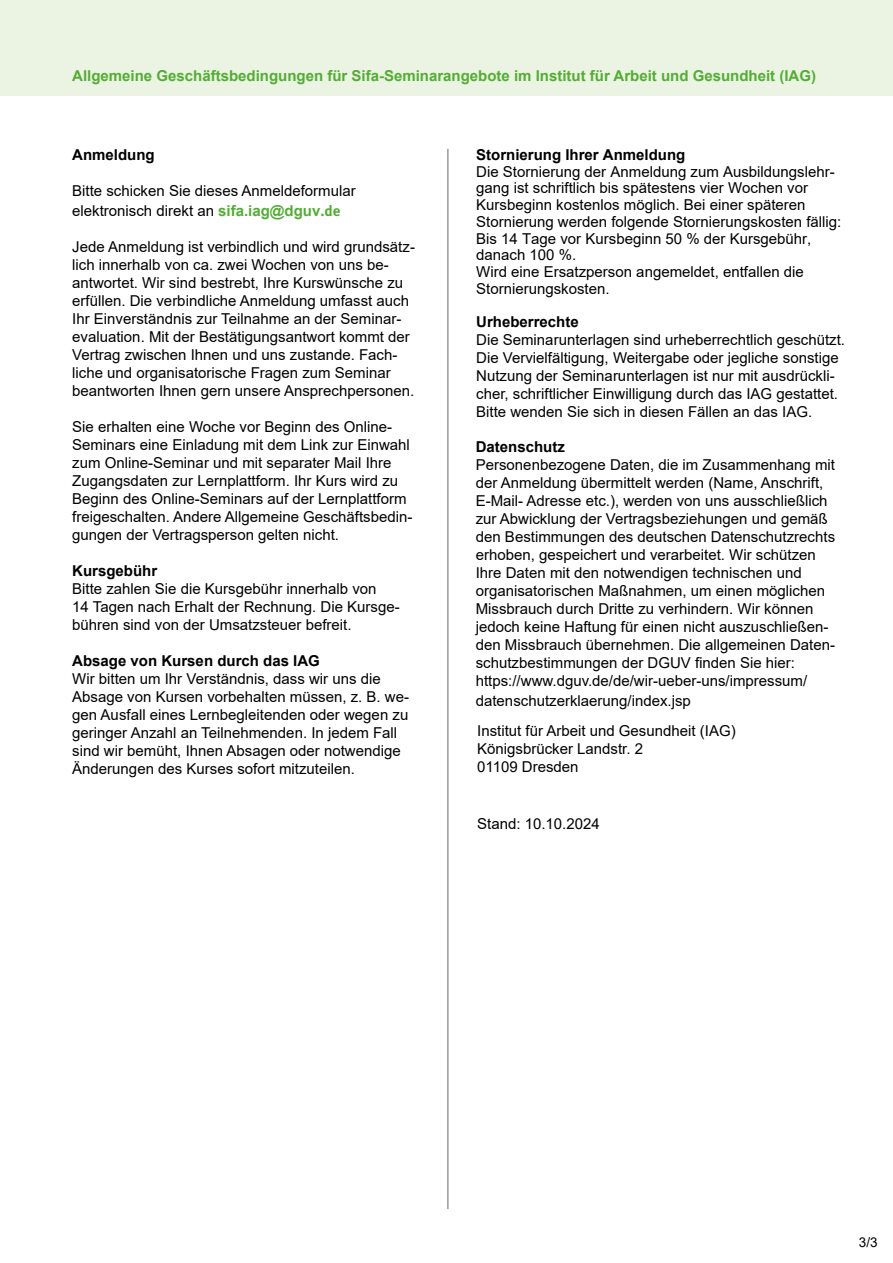
<style>
.page{position:relative;width:893px;height:1263px;background:#fff}
.page>*{position:absolute;margin:0;border:0;box-sizing:border-box;transform-origin:0 0}
.Geschäftsbedingungen{font:15px/18px "Arial";color:#000}
.Geschäftsbedingungen-2{font:15px/16.8px "Arial";color:#000}
.Normal{font:700 15px "Arial";color:#52ae32}
.Geschäftsbedingungen-3{font:700 15px "Arial";color:#000}
.t1{font:13.5px "Arial";color:#000}
.s1{font-weight:700;color:#52ae32}
.s2{font-family:"DGUV Meta";font-weight:700;color:#52ae32}
.s3{font-weight:700}
.s4{font-style:inherit}
</style>
<div class="page">
<div style="left:0;top:0;width:893px;height:96px;background:#ebf3e3"></div>
<hr style="left:448px;top:149px;width:1px;height:1060px;background:#000">
<p class="Normal" style="left:72px;top:65px;width:745px">Allgemeine Geschäftsbedingungen für Sifa-Seminarangebote im Institut für Arbeit und Gesundheit (IAG)</p>
<p class="Geschäftsbedingungen-3" style="left:72px;top:144px;width:84px">Anmeldung</p>
<p class="Geschäftsbedingungen" style="left:72px;top:180px;width:285px;line-height:19.8px">Bitte schicken Sie dieses Anmeldeformular elektronisch direkt an <span class="s1">sifa.iag@dguv</span><span class="s2">.de</span></p>
<p class="Geschäftsbedingungen" style="left:72px;top:237px;width:344px">Jede Anmeldung ist verbindlich und wird grundsätz&shy;lich innerhalb von ca. zwei Wochen von uns be&shy;antwortet. Wir sind bestrebt, Ihre Kurswünsche zu erfüllen. Die verbindliche Anmeldung umfasst auch Ihr Einverständnis zur Teilnahme an der Seminar&shy;evaluation. Mit der Bestätigungsantwort kommt der Vertrag zwischen Ihnen und uns zustande. Fach&shy;liche und organisatorische Fragen zum Seminar beantworten Ihnen gern unsere Ansprechpersonen.</p>
<p class="Geschäftsbedingungen" style="left:72px;top:417px;width:342px">Sie erhalten eine Woche vor Beginn des Online-Seminars eine Einladung mit dem Link zur Einwahl zum Online-Seminar und mit separater Mail Ihre Zugangsdaten zur Lernplattform. Ihr Kurs wird zu Beginn des Online-Seminars auf der Lernplattform freigeschalten. Andere Allgemeine Geschäftsbedin&shy;gungen der Vertragsperson gelten nicht.</p>
<p class="Geschäftsbedingungen" style="left:72px;top:561px;width:329px"><span class="s3">Kursgebühr<br></span>Bitte zahlen Sie die Kursgebühr innerhalb von<br>14 Tagen nach Erhalt der Rechnung. Die Kursge&shy;bühren sind von der Umsatzsteuer befreit.</p>
<p class="Geschäftsbedingungen" style="left:72px;top:651px;width:338px"><span class="s3">Absage von Kursen durch das IAG<br></span>Wir bitten um Ihr Verständnis, dass wir uns die Absage von Kursen vorbehalten müssen, z. B. we&shy;gen Ausfall eines Lernbegleitenden oder wegen zu geringer Anzahl an Teilnehmenden. In jedem Fall sind wir bemüht, Ihnen Absagen oder notwendige Änderungen des Kurses sofort mitzuteilen.</p>
<p class="Geschäftsbedingungen-2" style="left:476px;top:146px;width:367px"><span class="s3">Stornierung Ihrer Anmeldung<br></span>Die Stornierung der Anmeldung zum Ausbildungslehr&shy;gang ist schriftlich bis spätestens vier Wochen vor Kursbeginn kostenlos möglich. Bei einer späteren Stornierung werden folgende Stornierungskosten fällig:<br>Bis 14 Tage vor Kursbeginn 50 % der Kursgebühr, danach 100 %.<br>Wird eine Ersatzperson angemeldet, entfallen die Stornierungskosten.</p>
<p class="Geschäftsbedingungen" style="left:476px;top:313px;width:370px"><span class="s3">Urheberrechte<br></span>Die Seminarunterlagen sind urheberrechtlich geschützt.<br>Die Vervielfältigung, Weitergabe oder jegliche sonstige Nutzung der Seminarunterlagen ist nur mit ausdrückli&shy;cher, schriftlicher Einwilligung durch das IAG gestattet.<br>Bitte wenden Sie sich in diesen Fällen an das IAG.</p>
<p class="Geschäftsbedingungen" style="left:476px;top:438px;width:361px"><span class="s3">Datenschutz<br></span>Personenbezogene Daten, die im Zusammenhang mit der Anmeldung übermittelt werden (Name, Anschrift, E-Mail- Adresse etc.), werden von uns ausschließlich zur Abwicklung der Vertragsbeziehungen und gemäß den Bestimmungen des deutschen Datenschutzrechts erhoben, gespeichert und verarbeitet. Wir schützen Ihre Daten mit den notwendigen technischen und organisatorischen Maßnahmen, um einen möglichen Missbrauch durch Dritte zu verhindern. Wir können jedoch keine Haftung für einen nicht auszuschließen&shy;den Missbrauch übernehmen. Die allgemeinen Daten&shy;schutzbestimmungen der DGUV finden Sie hier: https://www.dguv.de/de/wir-ueber-uns/impressum/</p>
<p class="Geschäftsbedingungen" style="left:476px;top:691px;width:217px">datenschutzerklaerung/index.jsp</p>
<p class="Geschäftsbedingungen" style="left:477px;top:721px;width:260px">Institut für Arbeit und Gesundheit (IAG)<br>Königsbrücker Landstr. 2<br>01109 Dresden</p>
<p class="Geschäftsbedingungen" style="left:477px;top:815px;width:124px">Stand: <span class="s4">10.10</span>.2024</p>
<p class="t1" style="left:859px;top:1233px;width:20px">3/3</p>
</div>
